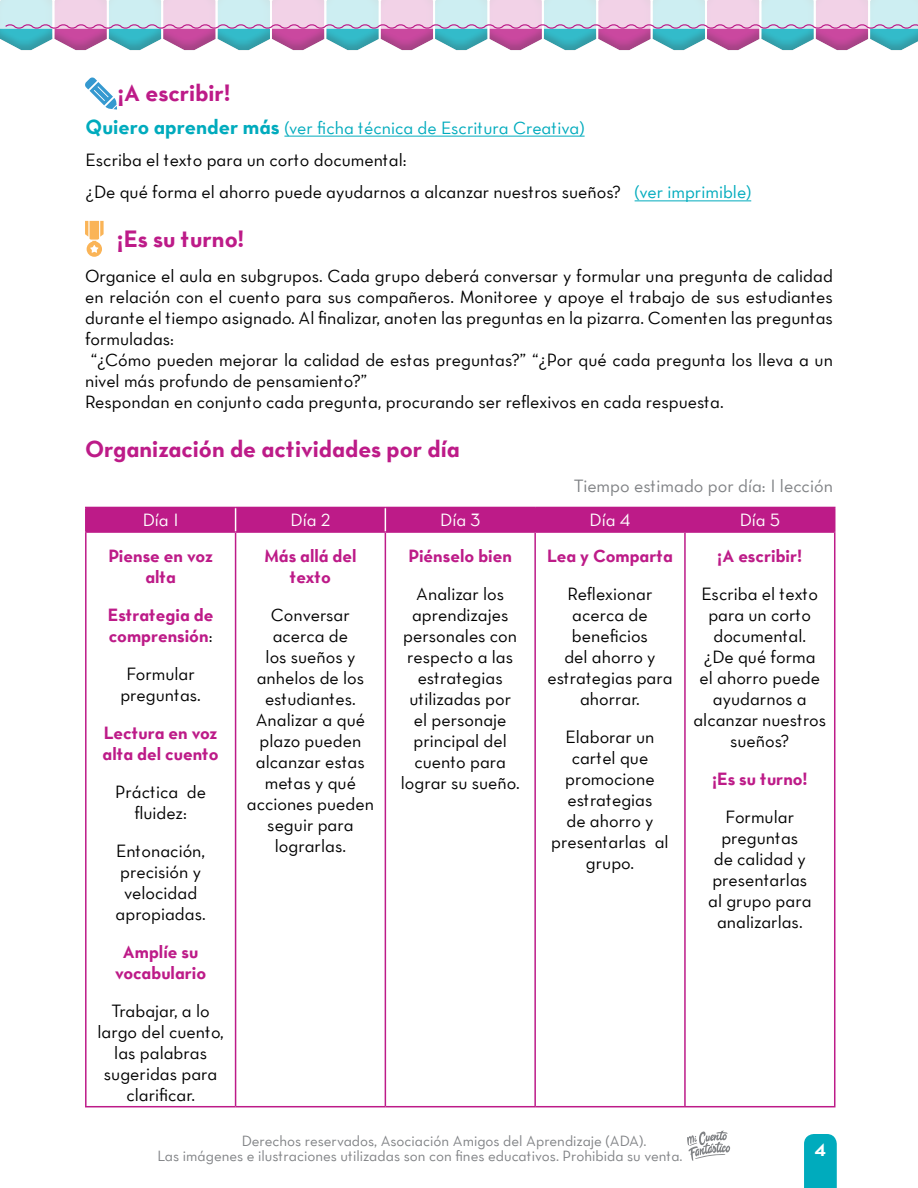
<style>
.page{position:relative;width:918px;height:1188px;background:#fff}
.page>*{position:absolute;margin:0;border:0;box-sizing:border-box;transform-origin:0 0}
.t1{font:700 24px "LPT Neutra";color:#bd1b88}
.t2{font:500 18px/21px "LPT Neutra";color:#000;text-align:center}
.t3{font:700 18px/21px "LPT Neutra";color:#bd1b88;text-align:center}
.t4{font:500 18px "LPT Neutra";color:#00abbd}
.t5{font:500 18px "LPT Neutra";color:#808285}
.t6{font:500 18px "LPT Neutra";color:#fff}
.t7{font:700 18px "LPT Neutra";color:#fff}
.t8{font:500 15px/15px "LPT Neutra";color:#808285}
.s1{font-weight:700;font-size:21px}
.s2{font-weight:500;color:#000}
</style>
<div class="page">
<svg style="left:0;top:0;width:918px;height:50px;background:#bfbfd6"></svg>
<hr style="left:284px;top:136px;width:301px;height:1px;background:#00abbd">
<hr style="left:85px;top:507px;width:151px;height:1px;background:#bd1b88">
<hr style="left:85px;top:508px;width:2px;height:23px;background:#bd1b88">
<hr style="left:85px;top:531px;width:151px;height:2px;background:#bd1b88">
<hr style="left:85px;top:533px;width:2px;height:573px;background:#bd1b88">
<hr style="left:236px;top:531px;width:149px;height:2px;background:#bd1b88">
<hr style="left:235px;top:533px;width:1px;height:573px;background:#bd1b88">
<hr style="left:385px;top:531px;width:150px;height:2px;background:#bd1b88">
<hr style="left:385px;top:533px;width:1px;height:573px;background:#bd1b88">
<hr style="left:535px;top:531px;width:150px;height:2px;background:#bd1b88">
<hr style="left:534px;top:533px;width:2px;height:573px;background:#bd1b88">
<hr style="left:685px;top:531px;width:150px;height:2px;background:#bd1b88">
<hr style="left:684px;top:533px;width:2px;height:573px;background:#bd1b88">
<hr style="left:834px;top:533px;width:1px;height:573px;background:#bd1b88">
<hr style="left:85px;top:1106px;width:151px;height:1px;background:#bd1b88">
<hr style="left:236px;top:1106px;width:149px;height:1px;background:#bd1b88">
<hr style="left:385px;top:1106px;width:150px;height:1px;background:#bd1b88">
<hr style="left:535px;top:1106px;width:150px;height:1px;background:#bd1b88">
<hr style="left:685px;top:1106px;width:150px;height:1px;background:#bd1b88">
<div style="left:87px;top:507px;width:748px;height:25px;background:#bd1b88"></div>
<svg style="left:85px;top:77px;width:32px;height:33px"></svg>
<svg style="left:85px;top:221px;width:19px;height:36px"></svg>
<hr style="left:635px;top:201px;width:116px;height:1px;background:#00abbd">
<svg style="left:804px;top:1134px;width:33px;height:54px;background:#07adbe"></svg>
<svg style="left:687px;top:1130px;width:44px;height:31px"></svg>
<h1 class="t1" style="left:118px;top:78px;width:115px">¡A escribir!</h1>
<p class="t4" style="left:86px;top:117px;width:500px"><span class="s1">Quiero aprender más</span> (ver ficha técnica de Escritura Creativa)</p>
<p class="t2" style="left:86px;top:144px;width:537px;line-height:31.7px;text-align:left">Escriba el texto para un corto documental:<br>¿De qué forma el ahorro puede ayudarnos a alcanzar nuestros sueños?</p>
<h1 class="t1" style="left:117px;top:223px;width:129px">¡Es su turno!</h1>
<p class="t4" style="left:635px;top:181px;width:118px">(ver imprimible)</p>
<p class="t2" style="left:85px;top:265px;width:749px">Organice el aula en subgrupos. Cada grupo deberá conversar y formular una pregunta de calidad</p>
<p class="t2" style="left:85px;top:286px;width:749px">en relación con el cuento para sus compañeros. Monitoree y apoye el trabajo de sus estudiantes</p>
<p class="t2" style="left:85px;top:307px;width:749px">durante el tiempo asignado. Al finalizar, anoten las preguntas en la pizarra. Comenten las preguntas</p>
<p class="t2" style="left:85px;top:328px;width:91px">formuladas:</p>
<p class="t2" style="left:91px;top:349px;width:744px">“¿Cómo pueden mejorar la calidad de estas preguntas?” “¿Por qué cada pregunta los lleva a un</p>
<p class="t2" style="left:85px;top:370px;width:284px">nivel más profundo de pensamiento?”</p>
<p class="t2" style="left:85px;top:391px;width:640px">Respondan en conjunto cada pregunta, procurando ser reflexivos en cada respuesta.</p>
<h1 class="t1" style="left:85px;top:434px;width:376px">Organización de actividades por día</h1>
<p class="t5" style="left:574px;top:475px;width:261px">Tiempo estimado por día: 1 lección</p>
<p class="t6" style="left:143px;top:509px;width:38px">Día 1</p>
<p class="t6" style="left:291px;top:509px;width:41px">Día 2</p>
<p class="t6" style="left:440px;top:509px;width:42px">Día 3</p>
<p class="t6" style="left:590px;top:509px;width:42px">Día 4</p>
<p class="t6" style="left:740px;top:509px;width:42px">Día 5</p>
<p class="t3" style="left:108px;top:545px;width:106px">Piense en voz alta</p>
<p class="t3" style="left:108px;top:604px;width:107px;text-align:left">Estrategia de comprensión<span class="s2">:</span></p>
<p class="t2" style="left:120px;top:663px;width:82px">Formular preguntas.</p>
<p class="t3" style="left:103px;top:722px;width:118px;text-align:left">Lectura en voz alta del cuento</p>
<p class="t2" style="left:115px;top:781px;width:92px">Práctica de fluidez:</p>
<p class="t2" style="left:116px;top:840px;width:92px">Entonación, precisión y velocidad apropiadas.</p>
<p class="t3" style="left:115px;top:941px;width:93px">Amplíe su vocabulario</p>
<p class="t2" style="left:97px;top:1000px;width:128px">Trabajar, a lo largo del cuento, las palabras sugeridas para clarificar.</p>
<p class="t3" style="left:264px;top:545px;width:94px">Más allá del texto</p>
<p class="t2" style="left:247px;top:604px;width:129px">Conversar acerca de<br>los sueños y anhelos de los estudiantes.<br>Analizar a qué plazo pueden alcanzar estas metas y qué acciones pueden seguir para lograrlas.</p>
<p class="t3" style="left:408px;top:545px;width:105px">Piénselo bien</p>
<p class="t2" style="left:401px;top:583px;width:120px">Analizar los aprendizajes personales con respecto a las estrategias utilizadas por el personaje principal del cuento para lograr su sueño.</p>
<p class="t3" style="left:717px;top:545px;width:86px">¡A escribir!</p>
<p class="t2" style="left:693px;top:583px;width:134px">Escriba el texto para un corto documental.<br>¿De qué forma<br>el ahorro puede ayudarnos a alcanzar nuestros sueños?</p>
<p class="t3" style="left:712px;top:768px;width:97px">¡Es su turno!</p>
<p class="t2" style="left:708px;top:806px;width:105px">Formular preguntas<br>de calidad y presentarlas al grupo para analizarlas.</p>
<p class="t3" style="left:547px;top:545px;width:127px">Lea y Comparta</p>
<p class="t2" style="left:547px;top:583px;width:127px">Reflexionar acerca de beneficios<br>del ahorro y estrategias para ahorrar.</p>
<p class="t2" style="left:551px;top:726px;width:119px">Elaborar un cartel que promocione estrategias<br>de ahorro y presentarlas al grupo.</p>
<p class="t8" style="left:157px;top:1133px;width:527px;text-indent:84px">Derechos reservados, Asociación Amigos del Aprendizaje (ADA).<br>Las imágenes e ilustraciones utilizadas son con fines educativos. Prohibida su venta.</p>
<p class="t7" style="left:815px;top:1138px;width:13px">4</p>
</div>
